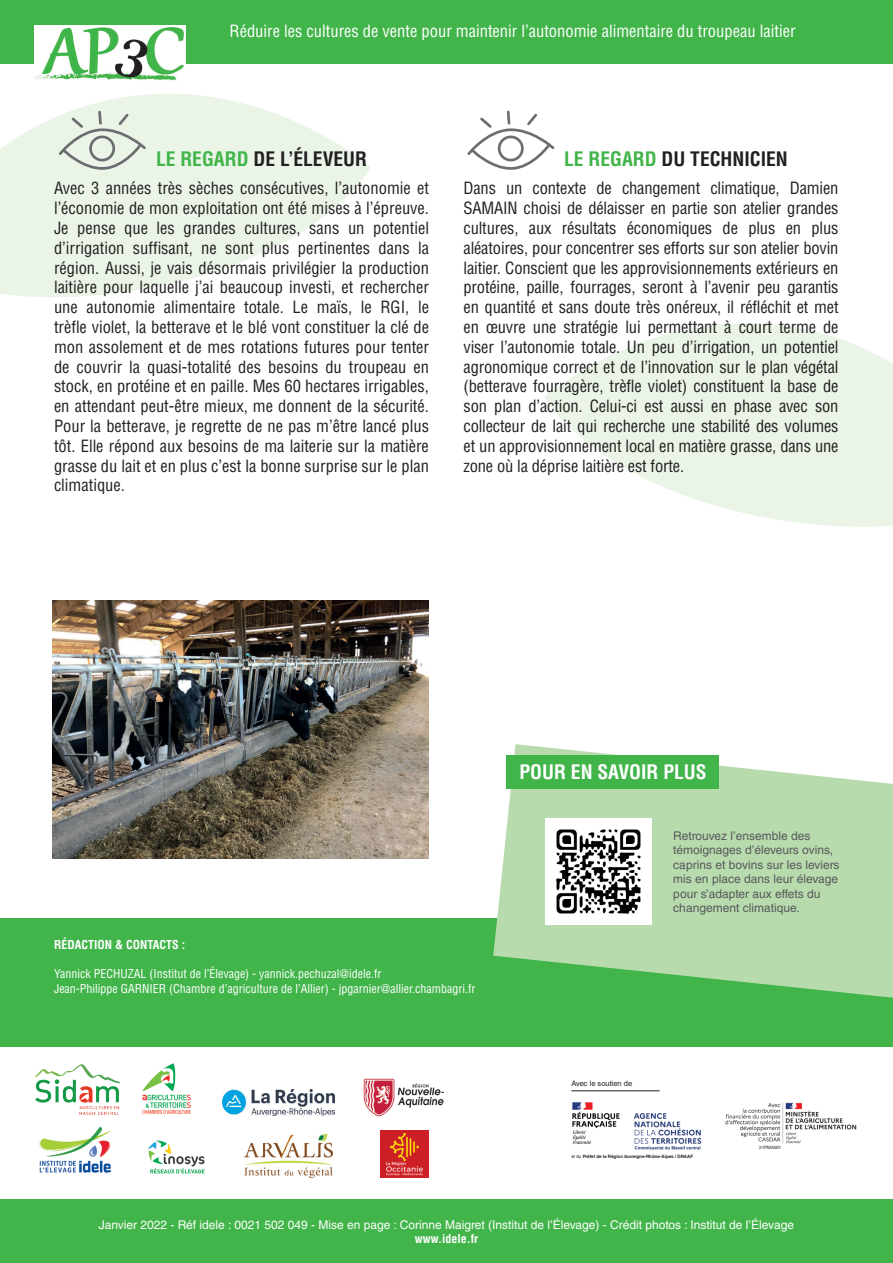
<style>
.page{position:relative;width:893px;height:1263px;background:#fff}
.page>*{position:absolute;margin:0;border:0;box-sizing:border-box;transform-origin:0 0}
.t1{font:700 condensed 19.5px "Helvetica LT Std";color:#231f20}
.t2{font:700 condensed 19.5px "Helvetica LT Std";color:#fff}
.t3{font:condensed 16.5px/19.8px "Helvetica LT Std";letter-spacing:-.005em;color:#231f20;text-align:justify}
.t4{font:condensed 16.5px "Helvetica LT Std";color:#fff}
.t5{font:12px/14.4px "Helvetica LT Std";color:#57585a}
.t6{font:condensed 12px/14.4px "Helvetica LT Std";color:#fff}
.t7{font:12px "Helvetica LT Std";color:#fff}
.t8{font:700 condensed 12px "Helvetica LT Std";color:#fff}
.t9{font:7.5px "Helvetica LT Std";color:#231f20}
.t10{font:700 4.5px "Helvetica LT Std";color:#231f20}
.t11{font:4.5px "Helvetica LT Std";color:#231f20}
.s1{color:#42b54a}
.s2{font-weight:400}
</style>
<div class="page">
<svg style="left:545px;top:323px;width:348px;height:204px;fill:#eaf5e8"></svg>
<svg style="left:0;top:94px;width:371px;height:203px;fill:#eaf5e8"></svg>
<div style="left:0;top:1200px;width:893px;height:63px;background:#42b54a"></div>
<div style="left:0;top:918px;width:893px;height:129px;background:#42b54a"></div>
<svg style="left:493px;top:744px;width:400px;height:254px;fill:#b8dbae"></svg>
<div style="left:0;top:0;width:893px;height:63px;background:#42b54a"></div>
<img style="left:34px;top:26px;width:151px;height:55px">
<img style="left:36px;top:1065px;width:83px;height:50px">
<img style="left:39px;top:1127px;width:72px;height:46px">
<img style="left:142px;top:1063px;width:49px;height:51px">
<img style="left:148px;top:1140px;width:57px;height:34px">
<img style="left:244px;top:1135px;width:88px;height:42px">
<img style="left:363px;top:1078px;width:81px;height:39px">
<img style="left:222px;top:1090px;width:113px;height:26px">
<img style="left:381px;top:1130px;width:47px;height:47px">
<img style="left:572px;top:1102px;width:130px;height:48px">
<img style="left:725px;top:1102px;width:132px;height:42px">
<hr style="left:571px;top:1090px;width:89px;height:1px;background:#231f20">
<svg style="left:58px;top:109px;width:89px;height:63px;background:#d8e1d6"></svg>
<svg style="left:467px;top:110px;width:88px;height:60px"></svg>
<div style="left:506px;top:756px;width:213px;height:33px;background:#42b54a"></div>
<img style="left:545px;top:818px;width:107px;height:107px">
<img style="left:53px;top:600px;width:375px;height:259px">
<p class="t4" style="left:230px;top:21px;width:567px">Réduire les cultures de vente pour maintenir l’autonomie alimentaire du troupeau laitier</p>
<p class="t1" style="left:156px;top:147px;width:213px"><span class="s1">LE REGARD</span> DE L’ÉLEVEUR</p>
<p class="t3" style="left:54px;top:178px;width:377px">Avec 3 années très sèches consécutives, l’autonomie et l’économie de mon exploitation ont été mises à l’épreuve.<br>Je pense que les grandes cultures, sans un potentiel d’irrigation suffisant, ne sont plus pertinentes dans la région. Aussi, je vais désormais privilégier la production laitière pour laquelle j’ai beaucoup investi, et rechercher une autonomie alimentaire totale. Le maïs, le RGI, le trèfle violet, la betterave et le blé vont constituer la clé de mon assolement et de mes rotations futures pour tenter de couvrir la quasi-totalité des besoins du troupeau en stock, en protéine et en paille. Mes 60 hectares irrigables, en attendant peut-être mieux, me donnent de la sécurité.<br>Pour la betterave, je regrette de ne pas m’être lancé plus tôt. Elle répond aux besoins de ma laiterie sur la matière grasse du lait et en plus c’est la bonne surprise sur le plan climatique.</p>
<p class="t1" style="left:564px;top:147px;width:225px"><span class="s1">LE REGARD</span> DU TECHNICIEN</p>
<p class="t3" style="left:463px;top:178px;width:377px">Dans un contexte de changement climatique, Damien SAMAIN choisi de délaisser en partie son atelier grandes cultures, aux résultats économiques de plus en plus aléatoires, pour concentrer ses efforts sur son atelier bovin laitier. Conscient que les approvisionnements extérieurs en protéine, paille, fourrages, seront à l’avenir peu garantis en quantité et sans doute très onéreux, il réfléchit et met en œuvre une stratégie lui permettant à court terme de viser l’autonomie totale. Un peu d’irrigation, un potentiel agronomique correct et de l’innovation sur le plan végétal (betterave fourragère, trèfle violet) constituent la base de son plan d’action. Celui-ci est aussi en phase avec son collecteur de lait qui recherche une stabilité des volumes et un approvisionnement local en matière grasse, dans une zone où la déprise laitière est forte.</p>
<p class="t2" style="left:519px;top:760px;width:189px">POUR EN SAVOIR PLUS</p>
<p class="t5" style="left:673px;top:828px;width:168px">Retrouvez l’ensemble des témoignages d’éleveurs ovins, caprins et bovins sur les leviers mis en place dans leur élevage pour s’adapter aux effets du changement climatique.</p>
<p class="t8" style="left:54px;top:937px;width:133px">RÉDACTION &amp; CONTACTS :</p>
<p class="t6" style="left:54px;top:967px;width:423px">Yannick PECHUZAL (Institut de l’Élevage) - yannick.pechuzal@idele.fr<br>Jean-Philippe GARNIER (Chambre d’agriculture de l’Allier) - jpgarnier@allier.chambagri.fr</p>
<p class="t9" style="left:571px;top:1079px;width:62px">Avec le soutien de</p>
<p class="t10" style="left:571px;top:1154px;width:123px"><span class="s2">et du</span> Préfet de la Région Auvergne-Rhône-Alpes / DRAAF</p>
<p class="t11" style="left:759px;top:1145px;width:23px">21PMA001</p>
<p class="t7" style="left:99px;top:1217px;width:696px">Janvier 2022 - Réf idele : 0021 502 049 - Mise en page : Corinne Maigret (Institut de l’Élevage) - Crédit photos : Institut de l’Élevage</p>
<p class="t8" style="left:415px;top:1231px;width:65px">www.idele.fr</p>
</div>
